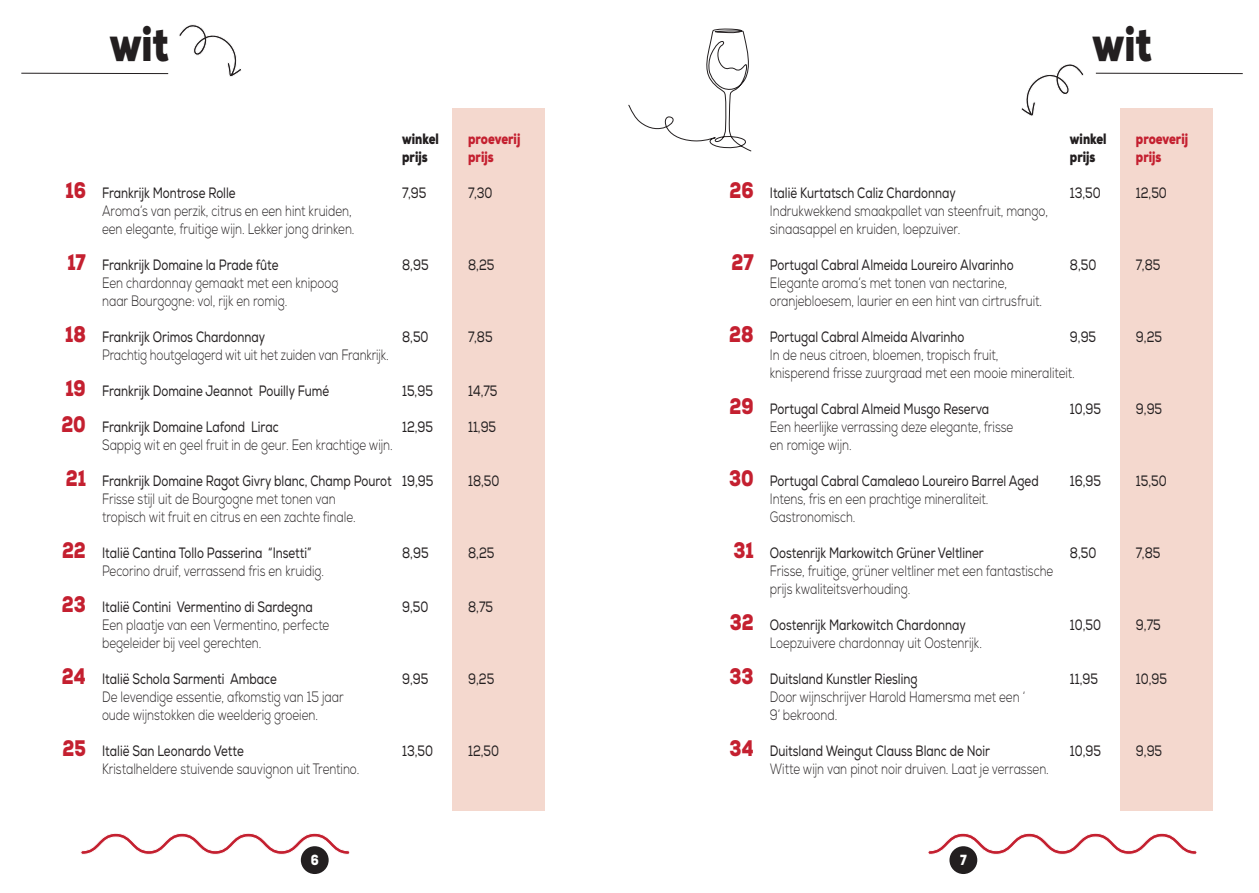
<style>
.page{position:relative;width:1259px;height:893px;background:#fff}
.page>*{position:absolute;margin:0;border:0;box-sizing:border-box;transform-origin:0 0}
.t1{font:900 49.35px "Nexa";color:#231f20;scale:.77 1}
.t2{font:900 22.5px "Nexa";color:#c42030;scale:.77 1}
.Body{font:300 15px "Nexa";color:#231f20;scale:.77 1}
.Wijn_naam{font:15px "Nexa";color:#231f20;scale:.77 1}
.Body-2{font:900 15px "Nexa";color:#c42030;scale:.77 1}
.Body-3{font:900 15px "Nexa";color:#231f20;scale:.77 1}
.t3{font:900 14.7px "Nexa";color:#fff;scale:.77 1}
</style>
<div class="page">
<div style="left:452px;top:108px;width:92px;height:702px;background:#f4d8ce"></div>
<div style="left:1120px;top:108px;width:92px;height:702px;background:#f4d8ce"></div>
<hr style="left:1096px;top:73px;width:146px;height:1px;background:#231f20">
<hr style="left:21px;top:73px;width:147px;height:1px;background:#231f20">
<svg style="left:928px;top:833px;width:269px;height:22px"></svg>
<svg style="left:80px;top:833px;width:270px;height:22px"></svg>
<div style="left:301px;top:846px;width:28px;height:28px;background:#231f20;border-radius:50%"></div>
<div style="left:949px;top:846px;width:28px;height:28px;background:#231f20;border-radius:50%"></div>
<svg style="left:179px;top:24px;width:62px;height:53px"></svg>
<svg style="left:1021px;top:64px;width:63px;height:52px"></svg>
<svg style="left:628px;top:29px;width:124px;height:123px"></svg>
<p class="t1" style="left:110px;top:12px;width:79px">wit</p>
<p class="t1" style="left:1092px;top:12px;width:79px">wit</p>
<p class="Body-3" style="left:402px;top:129px;width:49px">winkel</p>
<p class="Body-2" style="left:468px;top:129px;width:69px">proeverij</p>
<p class="Body-3" style="left:402px;top:147px;width:35px">prijs</p>
<p class="Body-2" style="left:468px;top:147px;width:35px">prijs</p>
<p class="Body-3" style="left:1070px;top:129px;width:49px">winkel</p>
<p class="Body-2" style="left:1136px;top:129px;width:69px">proeverij</p>
<p class="Body-3" style="left:1070px;top:147px;width:35px">prijs</p>
<p class="Body-2" style="left:1136px;top:147px;width:35px">prijs</p>
<p class="t2" style="left:65px;top:176px;width:28px">16</p>
<p class="t2" style="left:67px;top:248px;width:26px">17</p>
<p class="t2" style="left:65px;top:320px;width:28px">18</p>
<p class="t2" style="left:65px;top:374px;width:28px">19</p>
<p class="t2" style="left:61px;top:410px;width:33px">20</p>
<p class="t2" style="left:66px;top:464px;width:28px">21</p>
<p class="t2" style="left:62px;top:536px;width:33px">22</p>
<p class="t2" style="left:62px;top:590px;width:33px">23</p>
<p class="t2" style="left:62px;top:662px;width:33px">24</p>
<p class="t2" style="left:62px;top:734px;width:32px">25</p>
<p class="Wijn_naam" style="left:102px;top:184px;width:175px">Frankrijk Montrose Rolle</p>
<p class="Wijn_naam" style="left:402px;top:184px;width:33px">7,95</p>
<p class="Wijn_naam" style="left:468px;top:184px;width:33px">7,30</p>
<p class="Body" style="left:102px;top:202px;width:326px">Aroma’s van perzik, citrus en een hint kruiden,</p>
<p class="Body" style="left:102px;top:220px;width:329px">een elegante, fruitige wijn. Lekker jong drinken.</p>
<p class="Wijn_naam" style="left:102px;top:256px;width:231px">Frankrijk Domaine la Prade fûte</p>
<p class="Wijn_naam" style="left:402px;top:256px;width:36px">8,95</p>
<p class="Wijn_naam" style="left:468px;top:256px;width:36px">8,25</p>
<p class="Body" style="left:102px;top:274px;width:308px">Een chardonnay gemaakt met een knipoog</p>
<p class="Body" style="left:102px;top:292px;width:242px">naar Bourgogne: vol, rijk en romig.</p>
<p class="Wijn_naam" style="left:102px;top:328px;width:213px">Frankrijk Orimos Chardonnay</p>
<p class="Wijn_naam" style="left:402px;top:328px;width:36px">8,50</p>
<p class="Wijn_naam" style="left:468px;top:328px;width:33px">7,85</p>
<p class="Body" style="left:102px;top:346px;width:374px">Prachtig houtgelagerd wit uit het zuiden van Frankrijk.</p>
<p class="Wijn_naam" style="left:102px;top:382px;width:296px">Frankrijk Domaine Jeannot Pouilly Fumé</p>
<p class="Wijn_naam" style="left:402px;top:382px;width:41px">15,95</p>
<p class="Wijn_naam" style="left:468px;top:382px;width:40px">14,75</p>
<p class="Wijn_naam" style="left:102px;top:418px;width:231px">Frankrijk Domaine Lafond Lirac</p>
<p class="Wijn_naam" style="left:402px;top:418px;width:42px">12,95</p>
<p class="Wijn_naam" style="left:468px;top:418px;width:38px">11,95</p>
<p class="Body" style="left:102px;top:436px;width:379px">Sappig wit en geel fruit in de geur. Een krachtige wijn.</p>
<p class="Wijn_naam" style="left:102px;top:472px;width:432px">Frankrijk Domaine Ragot Givry blanc, Champ Pourot 19,95</p>
<p class="Wijn_naam" style="left:468px;top:472px;width:42px">18,50</p>
<p class="Body" style="left:102px;top:490px;width:305px">Frisse stijl uit de Bourgogne met tonen van</p>
<p class="Body" style="left:102px;top:508px;width:331px">tropisch wit fruit en citrus en een zachte finale.</p>
<p class="Wijn_naam" style="left:102px;top:544px;width:273px">Italië Cantina Tollo Passerina “Insetti”</p>
<p class="Wijn_naam" style="left:402px;top:544px;width:36px">8,95</p>
<p class="Wijn_naam" style="left:468px;top:544px;width:36px">8,25</p>
<p class="Body" style="left:102px;top:562px;width:290px">Pecorino druif, verrassend fris en kruidig.</p>
<p class="Wijn_naam" style="left:102px;top:598px;width:275px">Italië Contini Vermentino di Sardegna</p>
<p class="Wijn_naam" style="left:402px;top:598px;width:36px">9,50</p>
<p class="Wijn_naam" style="left:468px;top:598px;width:34px">8,75</p>
<p class="Body" style="left:102px;top:616px;width:297px">Een plaatje van een Vermentino, perfecte</p>
<p class="Body" style="left:102px;top:634px;width:209px">begeleider bij veel gerechten.</p>
<p class="Wijn_naam" style="left:102px;top:670px;width:228px">Italië Schola Sarmenti Ambace</p>
<p class="Wijn_naam" style="left:402px;top:670px;width:36px">9,95</p>
<p class="Wijn_naam" style="left:468px;top:670px;width:35px">9,25</p>
<p class="Body" style="left:102px;top:688px;width:315px">De levendige essentie, afkomstig van 15 jaar</p>
<p class="Body" style="left:102px;top:706px;width:282px">oude wijnstokken die weelderig groeien.</p>
<p class="Wijn_naam" style="left:102px;top:742px;width:186px">Italië San Leonardo Vette</p>
<p class="Wijn_naam" style="left:402px;top:742px;width:42px">13,50</p>
<p class="Wijn_naam" style="left:468px;top:742px;width:42px">12,50</p>
<p class="Body" style="left:102px;top:760px;width:336px">Kristalheldere stuivende sauvignon uit Trentino.</p>
<p class="t2" style="left:729px;top:176px;width:33px">26</p>
<p class="t2" style="left:731px;top:248px;width:30px">27</p>
<p class="t2" style="left:729px;top:320px;width:33px">28</p>
<p class="t2" style="left:729px;top:392px;width:33px">29</p>
<p class="t2" style="left:729px;top:464px;width:34px">30</p>
<p class="t2" style="left:733px;top:536px;width:28px">31</p>
<p class="t2" style="left:729px;top:608px;width:33px">32</p>
<p class="t2" style="left:729px;top:662px;width:33px">33</p>
<p class="t2" style="left:729px;top:734px;width:33px">34</p>
<p class="Wijn_naam" style="left:770px;top:184px;width:243px">Italië Kurtatsch Caliz Chardonnay</p>
<p class="Wijn_naam" style="left:1070px;top:184px;width:42px">13,50</p>
<p class="Wijn_naam" style="left:1136px;top:184px;width:42px">12,50</p>
<p class="Body" style="left:770px;top:202px;width:363px">Indrukwekkend smaakpallet van steenfruit, mango,</p>
<p class="Body" style="left:770px;top:220px;width:249px">sinaasappel en kruiden, loepzuiver.</p>
<p class="Wijn_naam" style="left:770px;top:256px;width:318px">Portugal Cabral Almeida Loureiro Alvarinho</p>
<p class="Wijn_naam" style="left:1070px;top:256px;width:36px">8,50</p>
<p class="Wijn_naam" style="left:1136px;top:256px;width:33px">7,85</p>
<p class="Body" style="left:770px;top:274px;width:310px">Elegante aroma’s met tonen van nectarine,</p>
<p class="Body" style="left:770px;top:292px;width:355px">oranjebloesem, laurier en een hint van cirtrusfruit.</p>
<p class="Wijn_naam" style="left:770px;top:328px;width:254px">Portugal Cabral Almeida Alvarinho</p>
<p class="Wijn_naam" style="left:1070px;top:328px;width:36px">9,95</p>
<p class="Wijn_naam" style="left:1136px;top:328px;width:35px">9,25</p>
<p class="Body" style="left:770px;top:346px;width:298px">In de neus citroen, bloemen, tropisch fruit,</p>
<p class="Body" style="left:770px;top:364px;width:398px">knisperend frisse zuurgraad met een mooie mineraliteit.</p>
<p class="Wijn_naam" style="left:770px;top:400px;width:286px">Portugal Cabral Almeid Musgo Reserva</p>
<p class="Wijn_naam" style="left:1070px;top:400px;width:42px">10,95</p>
<p class="Wijn_naam" style="left:1136px;top:400px;width:36px">9,95</p>
<p class="Body" style="left:770px;top:418px;width:318px">Een heerlijke verrassing deze elegante, frisse</p>
<p class="Body" style="left:770px;top:436px;width:108px">en romige wijn.</p>
<p class="Wijn_naam" style="left:770px;top:472px;width:351px">Portugal Cabral Camaleao Loureiro Barrel Aged</p>
<p class="Wijn_naam" style="left:1070px;top:472px;width:42px">16,95</p>
<p class="Wijn_naam" style="left:1136px;top:472px;width:41px">15,50</p>
<p class="Body" style="left:770px;top:490px;width:285px">Intens, fris en een prachtige mineraliteit.</p>
<p class="Body" style="left:770px;top:508px;width:113px">Gastronomisch.</p>
<p class="Wijn_naam" style="left:770px;top:544px;width:279px">Oostenrijk Markowitch Grüner Veltliner</p>
<p class="Wijn_naam" style="left:1070px;top:544px;width:36px">8,50</p>
<p class="Wijn_naam" style="left:1136px;top:544px;width:33px">7,85</p>
<p class="Body" style="left:770px;top:562px;width:370px">Frisse, fruitige, grüner veltliner met een fantastische</p>
<p class="Body" style="left:770px;top:580px;width:184px">prijs kwaliteitsverhouding.</p>
<p class="Wijn_naam" style="left:770px;top:616px;width:256px">Oostenrijk Markowitch Chardonnay</p>
<p class="Wijn_naam" style="left:1070px;top:616px;width:42px">10,50</p>
<p class="Wijn_naam" style="left:1136px;top:616px;width:34px">9,75</p>
<p class="Body" style="left:770px;top:634px;width:277px">Loepzuivere chardonnay uit Oostenrijk.</p>
<p class="Wijn_naam" style="left:770px;top:670px;width:193px">Duitsland Kunstler Riesling</p>
<p class="Wijn_naam" style="left:1070px;top:670px;width:38px">11,95</p>
<p class="Wijn_naam" style="left:1136px;top:670px;width:42px">10,95</p>
<p class="Body" style="left:770px;top:688px;width:333px">Door wijnschrijver Harold Hamersma met een ‘</p>
<p class="Body" style="left:770px;top:706px;width:89px">9’ bekroond.</p>
<p class="Wijn_naam" style="left:770px;top:742px;width:287px">Duitsland Weingut Clauss Blanc de Noir</p>
<p class="Wijn_naam" style="left:1070px;top:742px;width:42px">10,95</p>
<p class="Wijn_naam" style="left:1136px;top:742px;width:36px">9,95</p>
<p class="Body" style="left:770px;top:760px;width:364px">Witte wijn van pinot noir druiven. Laat je verrassen.</p>
<p class="t3" style="left:311px;top:850px;width:12px">6</p>
<p class="t3" style="left:960px;top:850px;width:10px">7</p>
</div>
